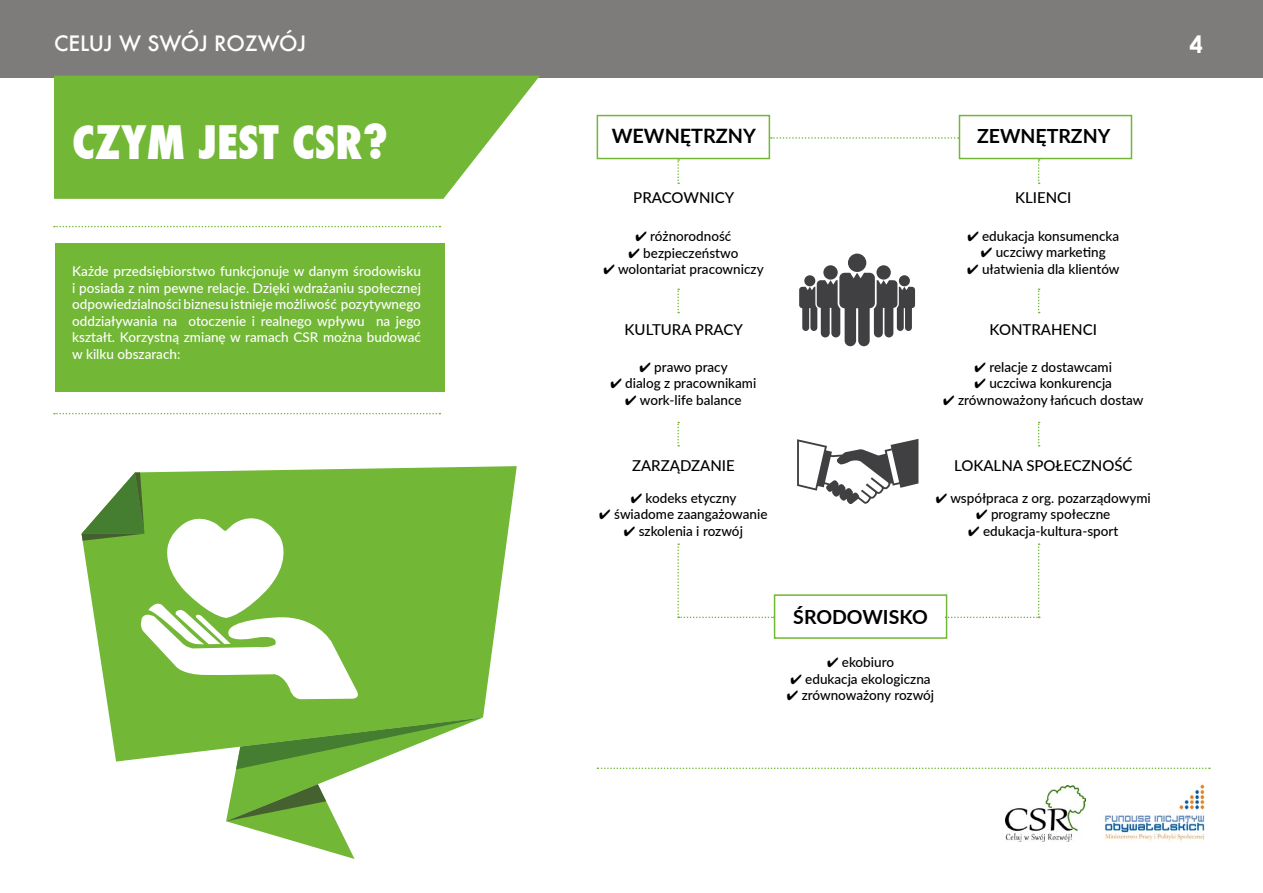
<style>
.page{position:relative;width:1263px;height:893px;background:#fff}
.page>*{position:absolute;margin:0;border:0;box-sizing:border-box;transform-origin:0 0}
.t1{font:800 condensed 45px "Futura";color:#fff}
.t2{font:700 24px "Century Gothic";color:#fff}
.t3{font:500 20.7px "Futura";color:#fff}
.t4{font:700 19.8px "Lato";color:#000}
.t5{font:700 19.5px "Lato";color:#000}
.t6{font:500 15px "Lato";color:#000}
.t7{font:500 13.5px "Lato";color:#000}
.t8{font:500 13.5px/16.5px "Lato";color:#fff;text-align:justify}
</style>
<div class="page">
<div style="left:55px;top:243px;width:389px;height:149px;background:#72b735"></div>
<svg style="left:797px;top:439px;width:121px;height:65px"></svg>
<svg style="left:799px;top:254px;width:116px;height:92px"></svg>
<div style="left:0;top:0;width:1263px;height:77px;background:#7d7c7b"></div>
<img style="left:1104px;top:784px;width:101px;height:57px">
<img style="left:1005px;top:786px;width:81px;height:56px">
<svg style="left:597px;top:767px;width:613px;height:2px"></svg>
<svg style="left:54px;top:226px;width:386px;height:1px"></svg>
<svg style="left:677px;top:159px;width:2px;height:25px"></svg>
<svg style="left:1038px;top:159px;width:2px;height:25px"></svg>
<svg style="left:677px;top:289px;width:2px;height:24px"></svg>
<svg style="left:1038px;top:289px;width:2px;height:24px"></svg>
<svg style="left:677px;top:422px;width:2px;height:24px"></svg>
<svg style="left:1038px;top:422px;width:2px;height:24px"></svg>
<svg style="left:677px;top:543px;width:97px;height:75px"></svg>
<svg style="left:771px;top:137px;width:188px;height:2px"></svg>
<svg style="left:947px;top:543px;width:93px;height:75px"></svg>
<svg style="left:54px;top:413px;width:386px;height:1px"></svg>
<svg style="left:54px;top:76px;width:486px;height:123px;background:#80be49"></svg>
<div style="left:597px;top:115px;width:173px;height:44px;border:2px solid #72b735"></div>
<div style="left:959px;top:115px;width:173px;height:44px;border:2px solid #72b735"></div>
<div style="left:774px;top:594px;width:173px;height:45px;border:2px solid #72b735"></div>
<svg style="left:106px;top:466px;width:411px;height:295px;fill:#72b735"></svg>
<svg style="left:226px;top:717px;width:257px;height:142px"></svg>
<svg style="left:82px;top:472px;width:398px;height:227px"></svg>
<h3 class="t3" style="left:54px;top:29px;width:254px">CELUJ W SWÓJ ROZWÓJ</h3>
<h1 class="t1" style="left:72px;top:112px;width:318px">CZYM JEST CSR?</h1>
<p class="t8" style="left:72px;top:262px;width:350px">Każde przedsiębiorstwo funkcjonuje w danym środowisku i posiada z nim pewne relacje. Dzięki wdrażaniu społecznej odpowiedzialności biznesu istnieje możliwość pozytywnego oddziaływania na otoczenie i realnego wpływu na jego kształt. Korzystną zmianę w ramach CSR można budować w kilku obszarach:</p>
<h2 class="t2" style="left:1189px;top:29px;width:15px">4</h2>
<h3 class="t4" style="left:612px;top:121px;width:146px">WEWNĘTRZNY</h3>
<h3 class="t5" style="left:977px;top:121px;width:135px">ZEWNĘTRZNY</h3>
<p class="t6" style="left:633px;top:187px;width:102px">PRACOWNICY</p>
<p class="t6" style="left:1015px;top:187px;width:58px">KLIENCI</p>
<p class="t7" style="left:635px;top:226px;width:97px">✔ różnorodność</p>
<p class="t7" style="left:628px;top:243px;width:111px">✔ bezpieczeństwo</p>
<p class="t7" style="left:603px;top:259px;width:162px">✔ wolontariat pracowniczy</p>
<p class="t7" style="left:967px;top:226px;width:153px">✔ edukacja konsumencka</p>
<p class="t7" style="left:981px;top:243px;width:126px">✔ uczciwy marketing</p>
<p class="t7" style="left:967px;top:259px;width:154px">✔ ułatwienia dla klientów</p>
<p class="t6" style="left:625px;top:319px;width:120px">KULTURA PRACY</p>
<p class="t6" style="left:990px;top:319px;width:109px">KONTRAHENCI</p>
<p class="t7" style="left:639px;top:357px;width:90px">✔ prawo pracy</p>
<p class="t7" style="left:610px;top:374px;width:147px">✔ dialog z pracownikami</p>
<p class="t7" style="left:625px;top:390px;width:118px">✔ work-life balance</p>
<p class="t7" style="left:975px;top:357px;width:139px">✔ relacje z dostawcami</p>
<p class="t7" style="left:974px;top:374px;width:139px">✔ uczciwa konkurencja</p>
<p class="t7" style="left:943px;top:390px;width:202px">✔ zrównoważony łańcuch dostaw</p>
<p class="t6" style="left:632px;top:454px;width:104px">ZARZĄDZANIE</p>
<p class="t6" style="left:954px;top:454px;width:180px">LOKALNA SPOŁECZNOŚĆ</p>
<p class="t7" style="left:631px;top:488px;width:107px">✔ kodeks etyczny</p>
<p class="t7" style="left:599px;top:504px;width:170px">✔ świadome zaangażowanie</p>
<p class="t7" style="left:624px;top:521px;width:121px">✔ szkolenia i rozwój</p>
<p class="t7" style="left:936px;top:488px;width:217px">✔ współpraca z org. pozarządowymi</p>
<p class="t7" style="left:976px;top:504px;width:136px">✔ programy społeczne</p>
<p class="t7" style="left:968px;top:521px;width:152px">✔ edukacja-kultura-sport</p>
<h3 class="t5" style="left:793px;top:603px;width:136px">ŚRODOWISKO</h3>
<p class="t7" style="left:827px;top:652px;width:69px">✔ ekobiuro</p>
<p class="t7" style="left:790px;top:669px;width:142px">✔ edukacja ekologiczna</p>
<p class="t7" style="left:787px;top:685px;width:149px">✔ zrównoważony rozwój</p>
</div>
